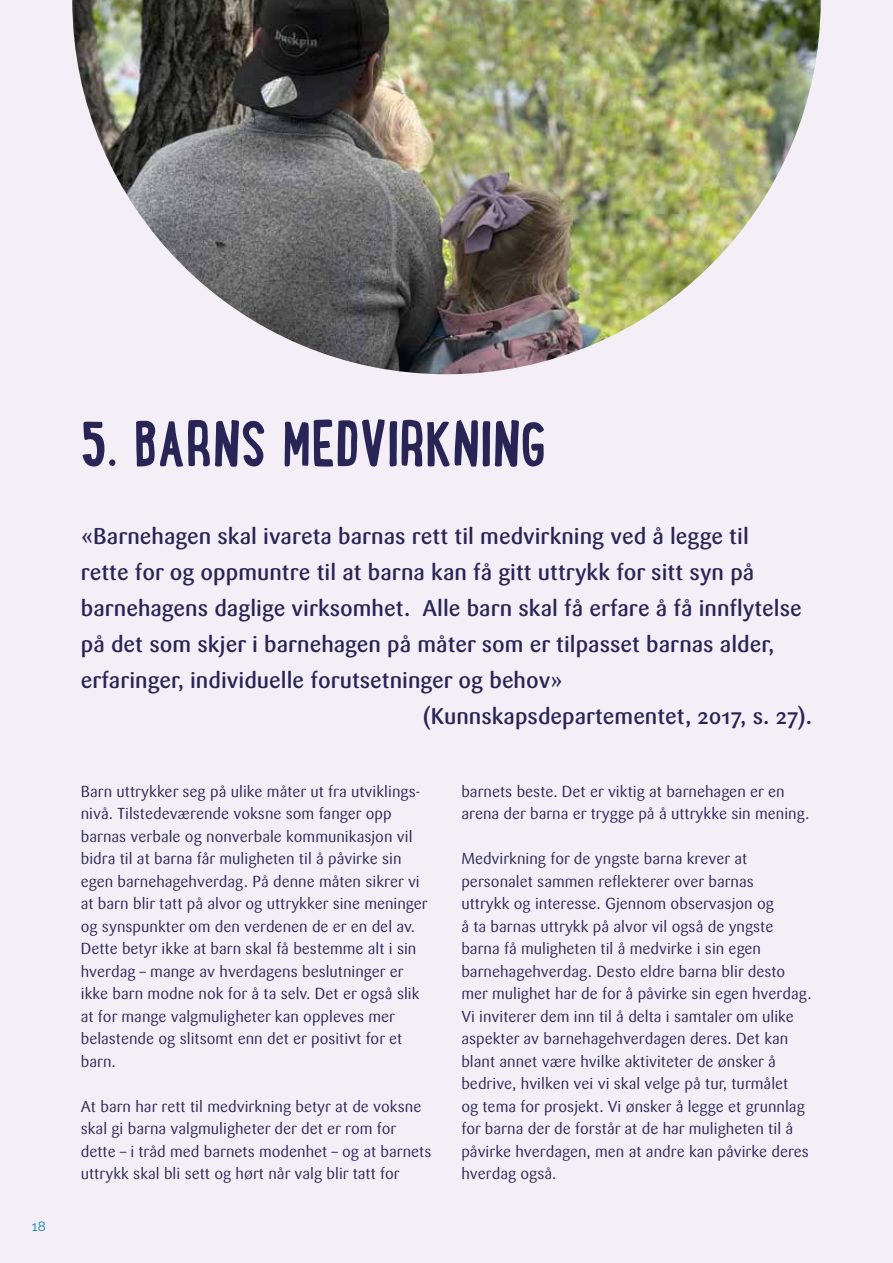
<style>
.page{position:relative;width:893px;height:1263px;background:#f4eff7}
.page>*{position:absolute;margin:0;border:0;box-sizing:border-box;transform-origin:0 0}
.t1{font:700 69px "Lunch Box";color:#282556}
.t2{font:500 22.5px "Sari OT";color:#282556}
.t3{font:15.75px/22.5px "Sari OT";color:#282556}
.t4{font:13.5px "Raleway";color:#0783c6}
</style>
<div class="page">
<img style="left:72px;top:0;width:749px;height:374px">
<p class="t4" style="left:32px;top:1218px;width:15px">18</p>
<h1 class="t1" style="left:80px;top:397px;width:468px">5. BARNS MEDVIRKNING</h1>
<h2 class="t2" style="left:81px;top:522px;width:670px">«Barnehagen skal ivareta barnas rett til medvirkning ved å legge til</h2>
<h2 class="t2" style="left:81px;top:558px;width:675px">rette for og oppmuntre til at barna kan få gitt uttrykk for sitt syn på</h2>
<h2 class="t2" style="left:81px;top:594px;width:722px">barnehagens daglige virksomhet. Alle barn skal få erfare å få innflytelse</h2>
<h2 class="t2" style="left:81px;top:630px;width:695px">på det som skjer i barnehagen på måter som er tilpasset barnas alder,</h2>
<h2 class="t2" style="left:81px;top:666px;width:484px">erfaringer, individuelle forutsetninger og behov»</h2>
<h2 class="t2" style="left:423px;top:702px;width:391px">(Kunnskapsdepartementet, 2017, s. 27).</h2>
<p class="t3" style="left:81px;top:780px;width:349px">Barn uttrykker seg på ulike måter ut fra utviklings&shy;nivå. Tilstedeværende voksne som fanger opp barnas verbale og nonverbale kommunikasjon vil bidra til at barna får muligheten til å påvirke sin egen barnehagehverdag. På denne måten sikrer vi at barn blir tatt på alvor og uttrykker sine meninger og synspunkter om den verdenen de er en del av.<br>Dette betyr ikke at barn skal få bestemme alt i sin hverdag – mange av hverdagens beslutninger er ikke barn modne nok for å ta selv. Det er også slik at for mange valgmuligheter kan oppleves mer belastende og slitsomt enn det er positivt for et barn.</p>
<p class="t3" style="left:81px;top:1095px;width:352px">At barn har rett til medvirkning betyr at de voksne skal gi barna valgmuligheter der det er rom for dette – i tråd med barnets modenhet – og at barnets uttrykk skal bli sett og hørt når valg blir tatt for</p>
<p class="t3" style="left:461px;top:780px;width:350px">barnets beste. Det er viktig at barnehagen er en arena der barna er trygge på å uttrykke sin mening.</p>
<p class="t3" style="left:461px;top:847px;width:352px">Medvirkning for de yngste barna krever at personalet sammen reflekterer over barnas<br>uttrykk og interesse. Gjennom observasjon og<br>å ta barnas uttrykk på alvor vil også de yngste barna få muligheten til å medvirke i sin egen barnehagehverdag. Desto eldre barna blir desto mer mulighet har de for å påvirke sin egen hverdag.<br>Vi inviterer dem inn til å delta i samtaler om ulike aspekter av barnehagehverdagen deres. Det kan blant annet være hvilke aktiviteter de ønsker å bedrive, hvilken vei vi skal velge på tur, turmålet<br>og tema for prosjekt. Vi ønsker å legge et grunnlag for barna der de forstår at de har muligheten til å påvirke hverdagen, men at andre kan påvirke deres hverdag også.</p>
</div>
